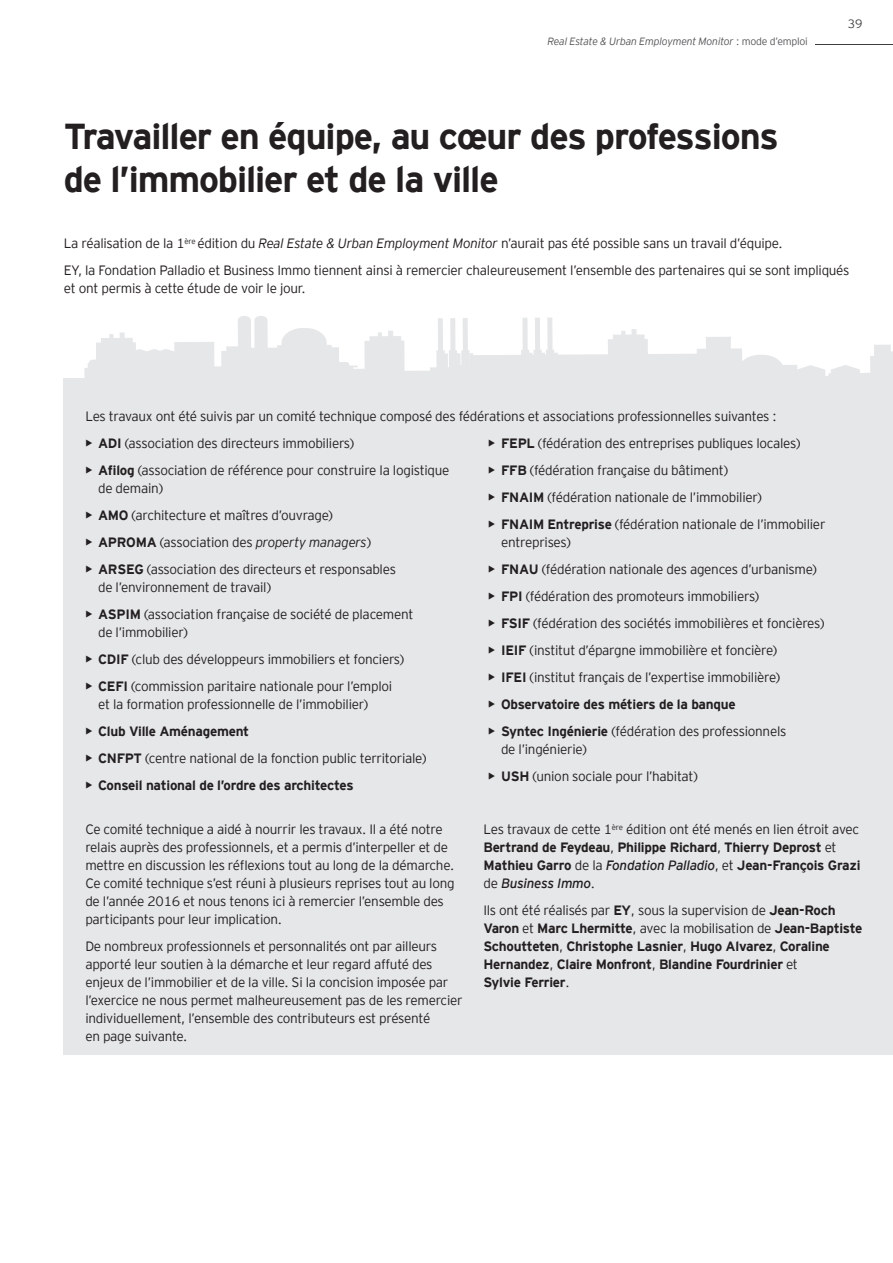
<style>
.page{position:relative;width:893px;height:1263px;background:#fff}
.page>*{position:absolute;margin:0;border:0;box-sizing:border-box;transform-origin:0 0}
.t1{font:700 36px/43.5px "EY Interstate";letter-spacing:-.03em;color:#231f20}
.t2{font:300 13.5px/18px "EY Interstate";letter-spacing:-.02em;color:#231f20}
.t3{font:700 13.5px/18px "EY Interstate";letter-spacing:-.02em;color:#231f20}
.t4{font:300 12px "EY Interstate";color:#3e3e3f}
.t5{font:italic 300 10.5px "EY Interstate";letter-spacing:-.02em;color:#57585a}
.s1{font-style:normal}
.s2{font-style:italic}
.s3{font-weight:700}
.s4{font-weight:300}
.s5{font-weight:300;font-style:italic}
</style>
<div class="page">
<hr style="left:816px;top:44px;width:77px;height:1px;background:#3e3e3f">
<div style="left:64px;top:378px;width:829px;height:676px;background:#e6e7e9"></div>
<svg style="left:84px;top:316px;width:809px;height:62px"></svg>
<p class="t5" style="left:548px;top:34px;width:262px">Real Estate &amp; Urban Employment Monitor <span class="s1">: mode d’emploi</span></p>
<h1 class="t1" style="left:64px;top:112px;width:717px">Travailler en équipe, au cœur des professions de l’immobilier et de la ville</h1>
<p class="t4" style="left:848px;top:15px;width:16px">39</p>
<p class="t2" style="left:64px;top:229px;width:787px;line-height:27px">La réalisation de la 1<sup>ère</sup> édition du <span class="s2">Real Estate &amp; Urban Employment Monitor</span> n’aurait pas été possible sans un travail d’équipe.<br>EY, la Fondation Palladio et Business Immo tiennent ainsi à remercier chaleureusement l’ensemble des partenaires qui se sont impliqués</p>
<p class="t2" style="left:64px;top:279px;width:243px">et ont permis à cette étude de voir le jour.</p>
<p class="t2" style="left:85px;top:406px;width:693px">Les travaux ont été suivis par un comité technique composé des fédérations et associations professionnelles suivantes :</p>
<p class="t2" style="left:85px;top:433px;width:270px"><span class="s3">• ADI</span> (association des directeurs immobiliers)</p>
<p class="t2" style="left:98px;top:460px;width:353px;text-indent:-13px"><span class="s3">• Afilog</span> (association de référence pour construire la logistique de demain)</p>
<p class="t2" style="left:85px;top:505px;width:249px"><span class="s3">• AMO</span> (architecture et maîtres d’ouvrage)</p>
<p class="t2" style="left:85px;top:532px;width:287px"><span class="s3">• APROMA</span> (association des <span class="s2">property managers</span>)</p>
<p class="t2" style="left:98px;top:559px;width:299px;text-indent:-13px"><span class="s3">• ARSEG</span> (association des directeurs et responsables de l’environnement de travail)</p>
<p class="t2" style="left:98px;top:604px;width:317px;text-indent:-13px"><span class="s3">• ASPIM</span> (association française de société de placement de l’immobilier)</p>
<p class="t2" style="left:85px;top:649px;width:320px"><span class="s3">• CDIF</span> (club des développeurs immobiliers et fonciers)</p>
<p class="t2" style="left:98px;top:676px;width:296px;text-indent:-13px"><span class="s3">• CEFI</span> (commission paritaire nationale pour l’emploi et la formation professionnelle de l’immobilier)</p>
<p class="t3" style="left:85px;top:721px;width:165px">• Club Ville Aménagement</p>
<p class="t2" style="left:85px;top:748px;width:343px"><span class="s3">• CNFPT</span> (centre national de la fonction public territoriale)</p>
<p class="t3" style="left:85px;top:775px;width:270px">• Conseil national de l’ordre des architectes</p>
<p class="t2" style="left:488px;top:433px;width:314px"><span class="s3">• FEPL</span> (fédération des entreprises publiques locales)</p>
<p class="t2" style="left:488px;top:460px;width:241px"><span class="s3">• FFB</span> (fédération française du bâtiment)</p>
<p class="t2" style="left:488px;top:487px;width:275px"><span class="s3">• FNAIM</span> (fédération nationale de l’immobilier)</p>
<p class="t2" style="left:501px;top:514px;width:326px;text-indent:-13px"><span class="s3">• FNAIM Entreprise</span> (fédération nationale de l’immobilier entreprises)</p>
<p class="t2" style="left:488px;top:559px;width:330px"><span class="s3">• FNAU</span> (fédération nationale des agences d’urbanisme)</p>
<p class="t2" style="left:488px;top:586px;width:272px"><span class="s3">• FPI</span> (fédération des promoteurs immobiliers)</p>
<p class="t2" style="left:488px;top:613px;width:338px"><span class="s3">• FSIF</span> (fédération des sociétés immobilières et foncières)</p>
<p class="t2" style="left:488px;top:640px;width:290px"><span class="s3">• IEIF</span> (institut d’épargne immobilière et foncière)</p>
<p class="t2" style="left:488px;top:667px;width:293px"><span class="s3">• IFEI</span> (institut français de l’expertise immobilière)</p>
<p class="t3" style="left:488px;top:694px;width:249px">• Observatoire des métiers de la banque</p>
<p class="t2" style="left:501px;top:721px;width:287px;text-indent:-13px"><span class="s3">• Syntec Ingénierie</span> (fédération des professionnels de l’ingénierie)</p>
<p class="t2" style="left:488px;top:766px;width:211px"><span class="s3">• USH</span> (union sociale pour l’habitat)</p>
<p class="t2" style="left:85px;top:819px;width:371px">Ce comité technique a aidé à nourrir les travaux. Il a été notre relais auprès des professionnels, et a permis d’interpeller et de mettre en discussion les réflexions tout au long de la démarche.<br>Ce comité technique s’est réuni à plusieurs reprises tout au long de l’année 2016 et nous tenons ici à remercier l’ensemble des participants pour leur implication.</p>
<p class="t2" style="left:85px;top:936px;width:379px">De nombreux professionnels et personnalités ont par ailleurs apporté leur soutien à la démarche et leur regard affuté des enjeux de l’immobilier et de la ville. Si la concision imposée par l’exercice ne nous permet malheureusement pas de les remercier individuellement, l’ensemble des contributeurs est présenté<br>en page suivante.</p>
<p class="t3" style="left:483px;top:819px;width:378px"><span class="s4">Les travaux de cette 1</span><sup>ère</sup> <span class="s4">édition ont été menés en lien étroit avec </span>Bertrand de Feydeau<span class="s4">,</span> Philippe Richard<span class="s4">,</span> Thierry Deprost <span class="s4">et </span>Mathieu Garro <span class="s4">de la</span> <span class="s5">Fondation Palladio</span><span class="s4">, et</span> Jean-François Grazi <span class="s4">de</span> <span class="s5">Business Immo</span><span class="s4">.</span></p>
<p class="t3" style="left:483px;top:900px;width:380px"><span class="s4">Ils ont été réalisés par</span> EY<span class="s4">, sous la supervision de</span> Jean-Roch Varon <span class="s4">et</span> Marc Lhermitte<span class="s4">, avec la mobilisation de</span> Jean-Baptiste Schoutteten<span class="s4">,</span> Christophe Lasnier<span class="s4">,</span> Hugo Alvarez<span class="s4">,</span> Coraline Hernandez<span class="s4">,</span> Claire Monfront<span class="s4">,</span> Blandine Fourdrinier <span class="s4">et<br></span>Sylvie Ferrier<span class="s4">.</span></p>
</div>
